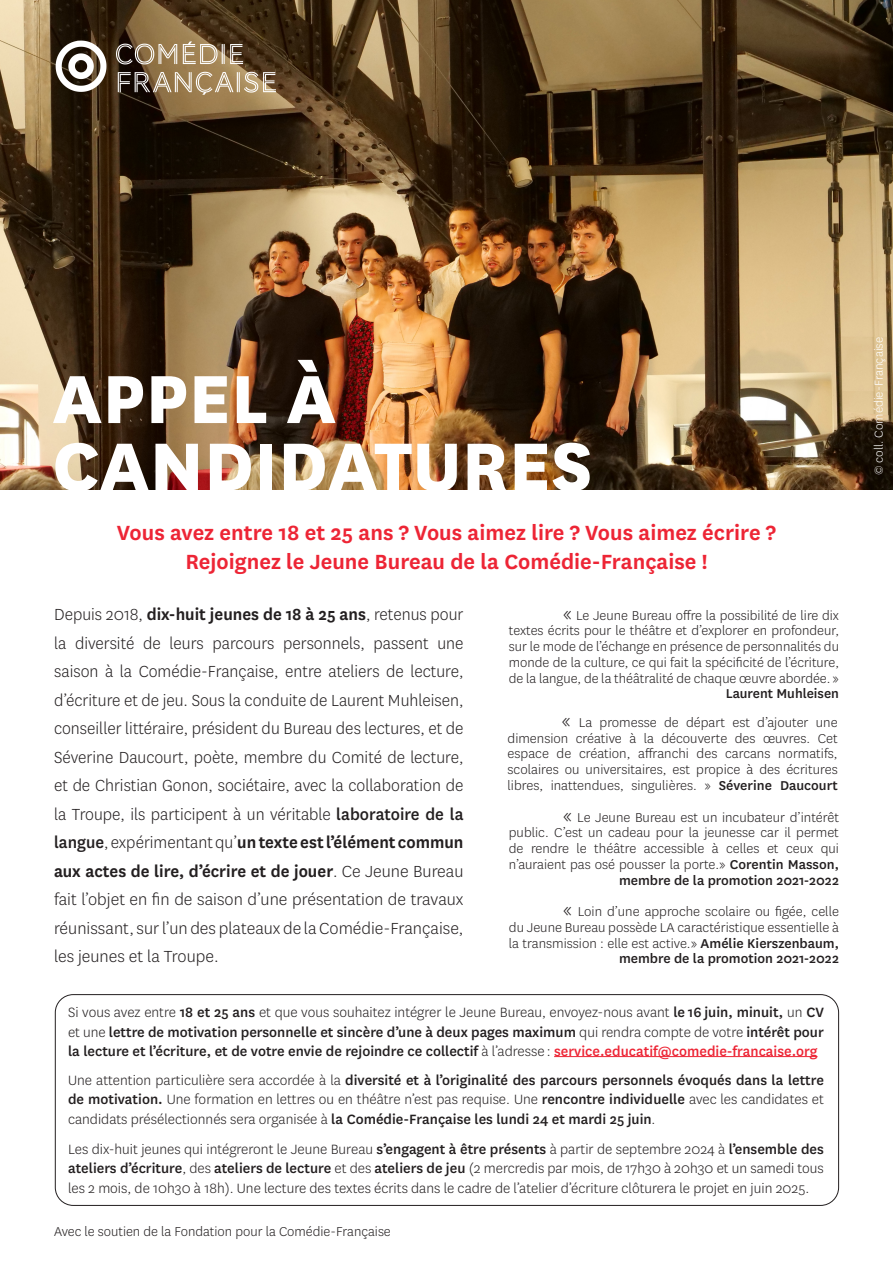
<style>
.page{position:relative;width:893px;height:1263px;background:#fff}
.page>*{position:absolute;margin:0;border:0;box-sizing:border-box;transform-origin:0 0}
.t1{font:800 79.5px "National";color:#fff}
.t2{font:600 24px "National";color:#ed2535}
.t3{font:300 18.75px/28.5px "National";color:#231f20;text-align:justify}
.t4{font:300 15.75px/19.5px "National";color:#231f20;text-align:justify}
.t5{font:500 15.75px/19.5px "National";color:#231f20;text-align:justify}
.t6{font:300 15px/15.8px "National";color:#231f20;text-align:right}
.t7{font:500 15px "National";color:#231f20}
.Légende{font:300 13.5px "National";color:#fff}
.s1{font-weight:600}
.s2{font-weight:500}
.s3{font-size:21px}
.s4{font-weight:300}
.s5{color:#ed2535}
</style>
<div class="page">
<hr style="left:554px;top:1056px;width:263px;height:1px;background:#ed2535">
<div style="left:55px;top:994px;width:784px;height:212px;border:1px solid #231f20;border-radius:18px"></div>
<img style="left:0;top:0;width:893px;height:489px">
<img style="left:43px;top:29px;width:245px;height:76px">
<p class="t1" style="left:52px;top:341px;width:286px">APPEL À</p>
<p class="t1" style="left:52px;top:409px;width:542px">CANDIDATURES</p>
<p class="t2" style="left:117px;top:516px;width:661px">Vous avez entre 18 et 25 ans ? Vous aimez lire ? Vous aimez écrire ?</p>
<p class="t2" style="left:185px;top:545px;width:524px">Rejoignez le Jeune Bureau de la Comédie-Française !</p>
<p class="t3" style="left:54px;top:599px;width:411px">Depuis 2018, <span class="s1">dix-huit jeunes de 18 à 25 ans</span>, retenus pour la diversité de leurs parcours personnels, passent une saison à la Comédie-Française, entre ateliers de lecture, d’écriture et de jeu. Sous la conduite de Laurent Muhleisen, conseiller littéraire, président du Bureau des lectures, et de Séverine Daucourt, poète, membre du Comité de lecture, et de Christian Gonon, sociétaire, avec la collaboration de la Troupe, ils participent à un véritable <span class="s2">laboratoire de la langue</span>, expérimentant qu’<span class="s1">un texte est l’élément commun aux actes de lire, d’écrire et de jouer</span>. Ce Jeune Bureau fait l’objet en fin de saison d’une présentation de travaux réunissant, sur l’un des plateaux de la Comédie‑Française, les jeunes et la Troupe.</p>
<p class="t6" style="left:509px;top:607px;width:332px"><span class="s3">«</span> Le Jeune Bureau offre la possibilité de lire dix<br>textes écrits pour le théâtre et d’explorer en profondeur, sur le mode de l’échange en présence de personnalités du monde de la culture, ce qui fait la spécificité de l’écriture, de la langue, de la théâtralité de chaque œuvre abordée. » <span class="s2">Laurent Muhleisen</span></p>
<p class="t6" style="left:508px;top:714px;width:332px;text-align:justify;text-indent:54px"><span class="s3">«</span> La promesse de départ est d’ajouter une dimension créative à la découverte des œuvres. Cet espace de création, affranchi des carcans normatifs, scolaires ou universitaires, est propice à des écritures libres, inattendues, singulières. » <span class="s2">Séverine Daucourt</span></p>
<p class="t6" style="left:509px;top:809px;width:332px;text-align:justify;text-indent:54px"><span class="s3">«</span> Le Jeune Bureau est un incubateur d’intérêt public. C’est un cadeau pour la jeunesse car il permet de rendre le théâtre accessible à celles et ceux qui n’auraient pas osé pousser la porte.» <span class="s2">Corentin Masson,</span></p>
<p class="t7" style="left:619px;top:870px;width:221px">membre de la promotion 2021-2022</p>
<p class="t6" style="left:509px;top:903px;width:332px"><span class="s3">«</span> Loin d’une approche scolaire ou figée, celle<br>du Jeune Bureau possède LA caractéristique essentielle à la transmission : elle est active.» <span class="s2">Amélie Kierszenbaum, membre de la promotion 2021-2022</span></p>
<p class="t5" style="left:68px;top:1002px;width:757px"><span class="s4">Si vous avez entre</span> 18 et 25 ans <span class="s4">et que vous souhaitez intégrer le Jeune Bureau, envoyez-nous avant</span> le 16 juin, minuit, <span class="s4">un</span> CV <span class="s4">et une</span> lettre de motivation personnelle et sincère d’une à deux pages maximum <span class="s4">qui rendra compte de votre</span> intérêt pour la lecture et l’écriture, et de votre envie de rejoindre ce collectif <span class="s4">à l’adresse :</span> <span class="s5">service.educatif@comedie-francaise.org</span></p>
<p class="t4" style="left:68px;top:1069px;width:757px">Une attention particulière sera accordée à la <span class="s2">diversité et à l’originalité des parcours personnels évoqués dans la lettre de motivation.</span> Une formation en lettres ou en théâtre n’est pas requise. Une <span class="s2">rencontre individuelle</span> avec les candidates et candidats présélectionnés sera organisée à <span class="s2">la Comédie-Française les lundi 24 et mardi 25 juin</span>.</p>
<p class="t4" style="left:68px;top:1138px;width:757px">Les dix-huit jeunes qui intégreront le Jeune Bureau <span class="s2">s’engagent à être présents</span> à partir de septembre 2024 à <span class="s2">l’ensemble des ateliers d’écriture</span>, des <span class="s2">ateliers de lecture</span> et des <span class="s2">ateliers de jeu</span> (2 mercredis par mois, de 17h30 à 20h30 et un samedi tous les 2 mois, de 10h30 à 18h). Une lecture des textes écrits dans le cadre de l’atelier d’écriture clôturera le projet en juin 2025.</p>
<p class="t6" style="left:54px;top:1223px;width:338px">Avec le soutien de la Fondation pour la Comédie-Française</p>
<p class="Légende" style="left:870px;top:475px;width:139px;rotate:-90deg">© coll. Comédie-Française</p>
</div>
